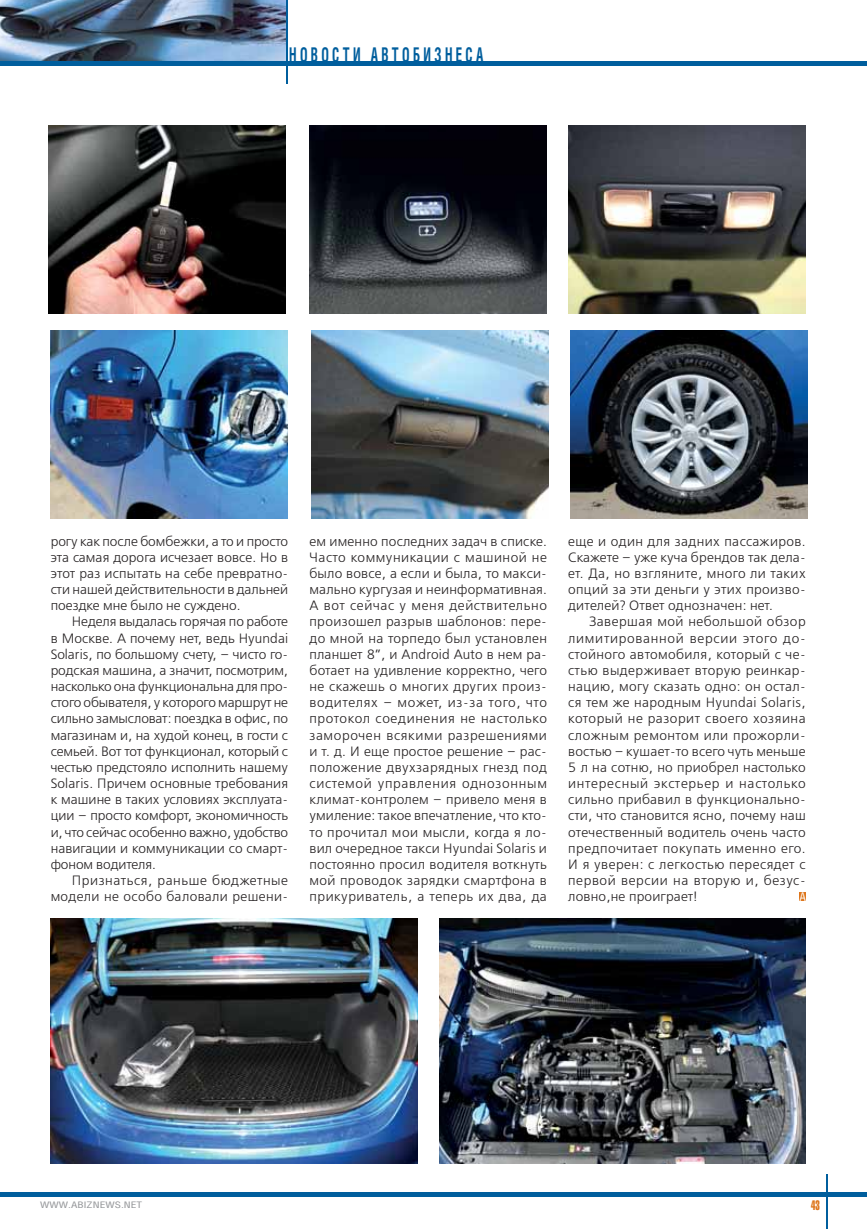
<style>
.page{position:relative;width:867px;height:1229px;background:#fff}
.page>*{position:absolute;margin:0;border:0;box-sizing:border-box;transform-origin:0 0}
.t1{font:700 20.25px "Helios Cond";letter-spacing:.25em;color:#005e9d;scale:.67 1}
.t2{font:13.5px/16.2px "Free Set C";letter-spacing:.02em;color:#231f20;text-align:justify}
.t3{font:13.5px "Helios Extra Compressed";color:#de761c;scale:.87 1}
.t4{font:12px "Helios Cond";color:#fff}
.t5{font:9px "Helios Cond";letter-spacing:.005em;color:#939598;scale:1.3 1}
</style>
<div class="page">
<div style="left:0;top:1191px;width:867px;height:5px;background:#005e9d"></div>
<hr style="left:826px;top:1173px;width:2px;height:55px;background:#005e9d">
<img style="left:0;top:0;width:286px;height:61px">
<hr style="left:286px;top:0;width:2px;height:84px;background:#005e9d">
<div style="left:0;top:61px;width:867px;height:5px;background:#005e9d"></div>
<img style="left:439px;top:918px;width:366px;height:245px">
<img style="left:309px;top:125px;width:237px;height:188px">
<img style="left:569px;top:125px;width:236px;height:188px">
<img style="left:49px;top:125px;width:237px;height:188px">
<img style="left:311px;top:330px;width:237px;height:188px">
<img style="left:570px;top:330px;width:237px;height:188px">
<img style="left:51px;top:330px;width:237px;height:188px">
<img style="left:51px;top:918px;width:366px;height:245px">
<div style="left:799px;top:892px;width:6px;height:8px;background:#de761c"></div>
<h1 class="t1" style="left:289px;top:47px;width:291px">НОВОСТИ АВТОБИЗНЕСА</h1>
<p class="t2" style="left:51px;top:534px;width:239px">рогу как после бомбежки, а то и просто эта самая дорога исчезает вовсе. Но в этот раз испытать на себе превратно&shy;сти нашей действительности в дальней поездке мне было не суждено.</p>
<p class="t2" style="left:51px;top:615px;width:239px;text-indent:21px">Неделя выдалась горячая по работе в Москве. А почему нет, ведь Hyundai Solaris, по большому счету, – чисто го&shy;родская машина, а значит, посмотрим, насколько она функциональна для про&shy;стого обывателя, у которого маршрут не сильно замысловат: поездка в офис, по магазинам и, на худой конец, в гости с семьей. Вот тот функционал, который с честью предстояло исполнить нашему Solaris. Причем основные требования к машине в таких условиях эксплуата&shy;ции – просто комфорт, экономичность и, что сейчас особенно важно, удобство навигации и коммуникации со смарт&shy;фоном водителя.</p>
<p class="t2" style="left:51px;top:873px;width:239px;text-align:right">Признаться, раньше бюджетные модели не особо баловали решени-</p>
<p class="t2" style="left:309px;top:534px;width:239px">ем именно последних задач в списке.<br>Часто коммуникации с машиной не было вовсе, а если и была, то макси&shy;мально кургузая и неинформативная.<br>А вот сейчас у меня действительно произошел разрыв шаблонов: пере&shy;до мной на торпедо был установлен планшет 8”, и Android Auto в нем ра&shy;ботает на удивление корректно, чего не скажешь о многих других произ&shy;водителях – может, из-за того, что протокол соединения не настолько заморочен всякими разрешениями и т. д. И еще простое решение – рас&shy;положение двухзарядных гнезд под системой управления однозонным климат-контролем – привело меня в умиление: такое впечатление, что кто&shy;то прочитал мои мысли, когда я ло&shy;вил очередное такси Hyundai Solaris и постоянно просил водителя воткнуть мой проводок зарядки смартфона в прикуриватель, а теперь их два, да</p>
<p class="t2" style="left:568px;top:534px;width:239px">еще и один для задних пассажиров.<br>Скажете – уже куча брендов так дела&shy;ет. Да, но взгляните, много ли таких опций за эти деньги у этих произво&shy;дителей? Ответ однозначен: нет.</p>
<p class="t2" style="left:568px;top:615px;width:239px;text-indent:21px">Завершая мой небольшой обзор лимитированной версии этого до&shy;стойного автомобиля, который с че&shy;стью выдерживает вторую реинкар&shy;нацию, могу сказать одно: он остал&shy;ся тем же народным Hyundai Solaris, который не разорит своего хозяина сложным ремонтом или прожорли&shy;востью – кушает-то всего чуть меньше 5 л на сотню, но приобрел настолько интересный экстерьер и настолько сильно прибавил в функционально&shy;сти, что становится ясно, почему наш отечественный водитель очень часто предпочитает покупать именно его.<br>И я уверен: с легкостью пересядет с первой версии на вторую и, безус&shy;ловно,не проиграет!</p>
<p class="t4" style="left:799px;top:892px;width:8px">А</p>
<p class="t5" style="left:40px;top:1201px;width:80px">WWW.ABIZNEWS.NET</p>
<p class="t3" style="left:811px;top:1197px;width:12px">43</p>
</div>
